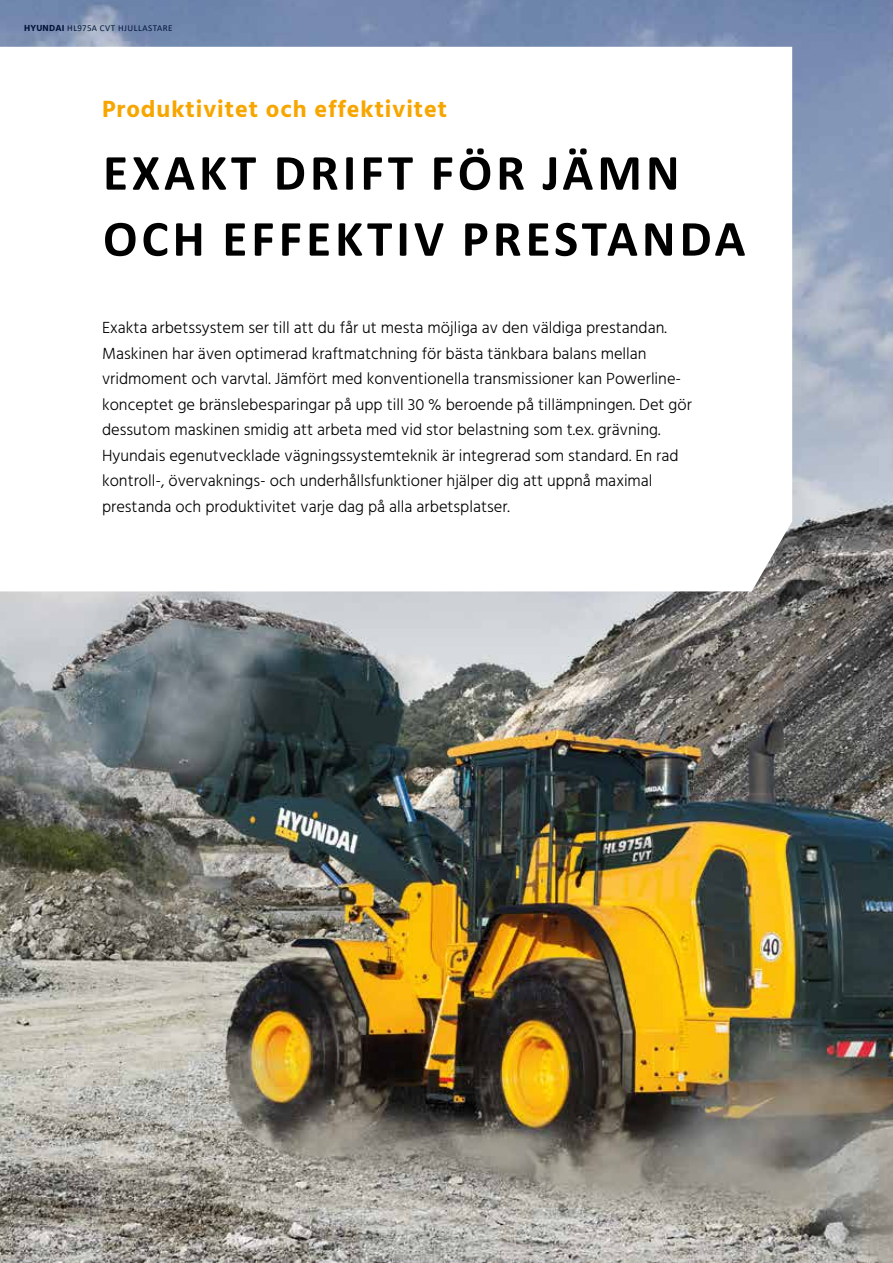
<style>
.page{position:relative;width:893px;height:1263px;background:#fff}
.page>*{position:absolute;margin:0;border:0;box-sizing:border-box;transform-origin:0 0}
.t1{font:700 51px/66px "Calibri";letter-spacing:.08em;color:#000}
.t2{font:700 24px "Hind";letter-spacing:.04em;color:#f7a600}
.t3{font:300 16.5px/25.5px "Hind";color:#000}
.t4{font:9px "Calibri";letter-spacing:.06em;color:#001437}
.s1{font-family:"Hind";font-weight:700}
</style>
<div class="page">
<img style="left:0;top:0;width:893px;height:1263px">
<svg style="left:0;top:47px;width:792px;height:544px"></svg>
<p class="t4" style="left:24px;top:22px;width:150px"><span class="s1">HYUNDAI</span> HL975A CVT HJULLASTARE</p>
<h2 class="t2" style="left:102px;top:95px;width:347px">Produktivitet och effektivitet</h2>
<h1 class="t1" style="left:103px;top:139px;width:644px">EXAKT DRIFT FÖR JÄMN<br>OCH EFFEKTIV PRESTANDA</h1>
<p class="t3" style="left:102px;top:316px;width:591px">Exakta arbetssystem ser till att du får ut mesta möjliga av den väldiga prestandan.<br>Maskinen har även optimerad kraftmatchning för bästa tänkbara balans mellan vridmoment och varvtal. Jämfört med konventionella transmissioner kan Powerline&shy;konceptet ge bränslebesparingar på upp till 30 % beroende på tillämpningen. Det gör dessutom maskinen smidig att arbeta med vid stor belastning som t.ex. grävning.<br>Hyundais egenutvecklade vägningssystemteknik är integrerad som standard. En rad kontroll-, övervaknings- och underhållsfunktioner hjälper dig att uppnå maximal prestanda och produktivitet varje dag på alla arbetsplatser.</p>
</div>
